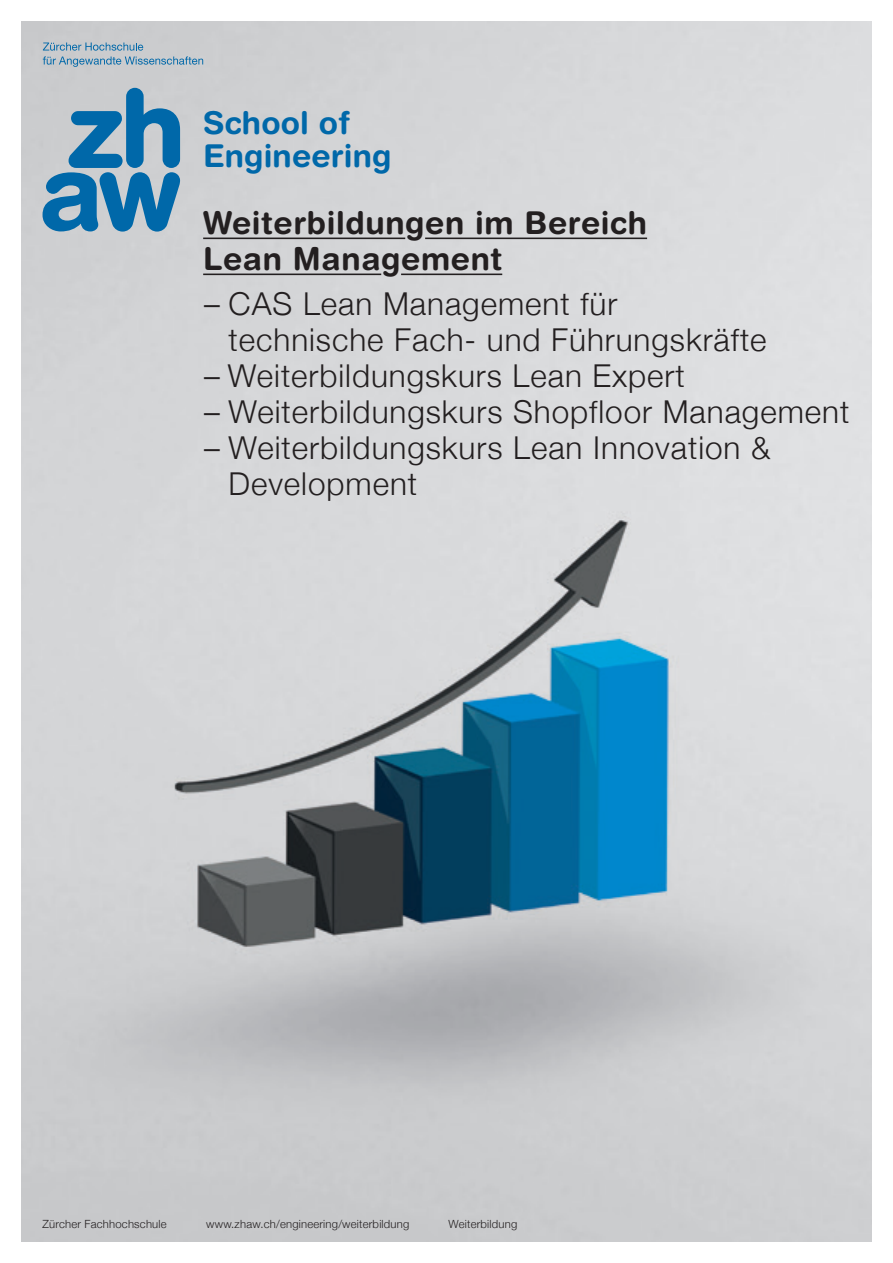
<style>
.page{position:relative;width:893px;height:1263px;background:#fff}
.page>*{position:absolute;margin:0;border:0;box-sizing:border-box;transform-origin:0 0}
.t1{font:300 31.5px/36px "Helvetica Neue";letter-spacing:.03em;color:#231f20}
.t2{font:700 31.5px/36px "Helvetica Rounded LT";letter-spacing:.02em;color:#231f20}
.t3{font:700 31.5px/33px "Helvetica Rounded LT";letter-spacing:.005em;color:#0068a9}
.t4{font:300 11.25px "Helvetica Neue";letter-spacing:.02em;color:#231f20}
</style>
<div class="page">
<img style="left:21px;top:21px;width:851px;height:1221px">
<svg style="left:43px;top:88px;width:137px;height:144px"></svg>
<svg style="left:43px;top:43px;width:160px;height:24px"></svg>
<hr style="left:203px;top:238px;width:202px;height:1px;background:#231f20">
<hr style="left:425px;top:238px;width:222px;height:1px;background:#231f20">
<hr style="left:203px;top:274px;width:178px;height:1px;background:#231f20">
<hr style="left:401px;top:274px;width:101px;height:1px;background:#231f20">
<p class="t3" style="left:203px;top:106px;width:190px">School of<br>Engineering</p>
<p class="t2" style="left:203px;top:204px;width:445px">Weiterbildungen im Bereich<br>Lean Management</p>
<p class="t1" style="left:229px;top:284px;width:539px;text-indent:-25px">– CAS Lean Management für technische Fach- und Führungskräfte</p>
<p class="t1" style="left:204px;top:356px;width:482px">– Weiterbildungskurs Lean Expert</p>
<p class="t1" style="left:204px;top:392px;width:647px">– Weiterbildungskurs Shopfloor Management</p>
<p class="t1" style="left:229px;top:428px;width:543px;text-indent:-25px">– Weiterbildungskurs Lean Innovation &amp;<br>Development</p>
<p class="t4" style="left:43px;top:1214px;width:126px">Zürcher Fachhochschule</p>
<p class="t4" style="left:206px;top:1214px;width:205px">www.zhaw.ch/engineering/weiterbildung</p>
<p class="t4" style="left:449px;top:1214px;width:70px">Weiterbildung</p>
</div>
